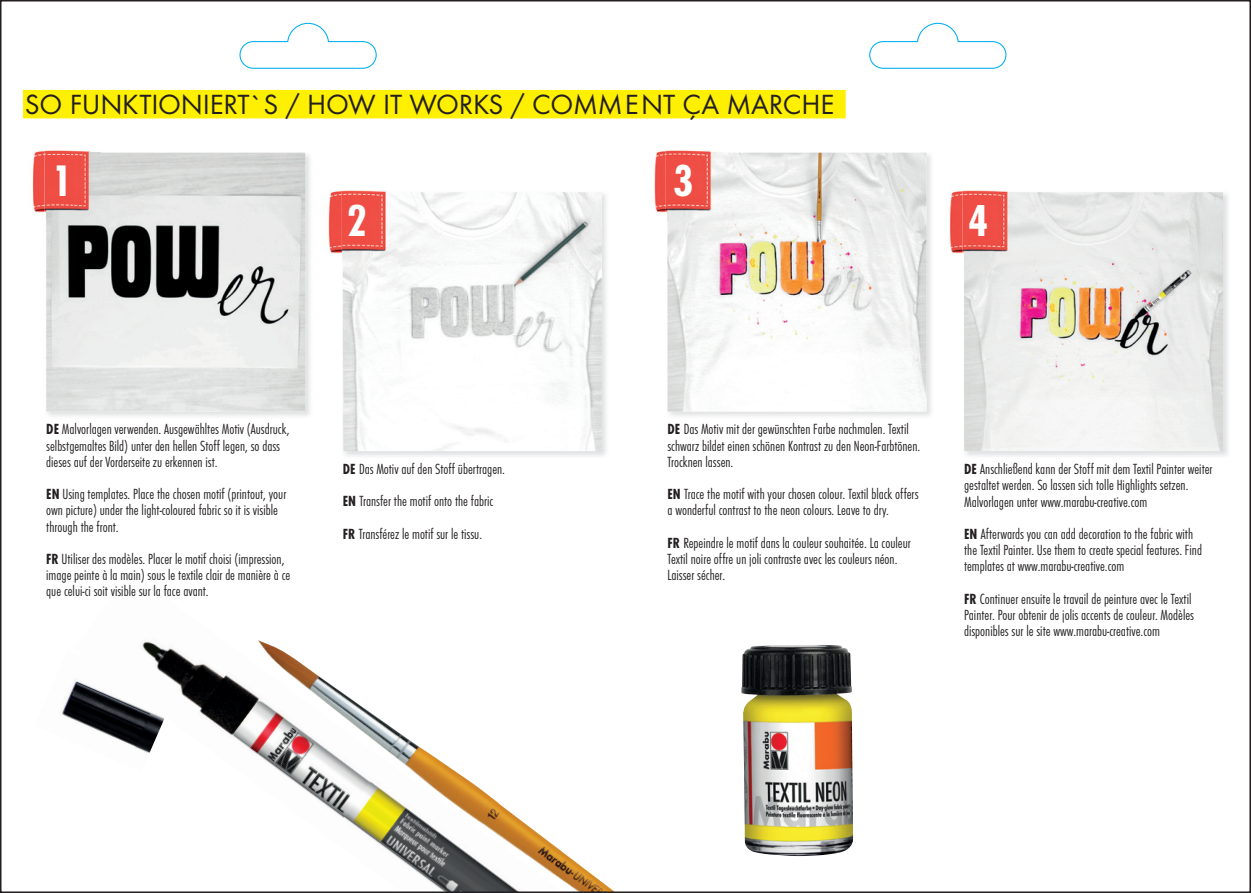
<style>
.page{position:relative;width:1251px;height:893px;background:#fff}
.page>*{position:absolute;margin:0;border:0;box-sizing:border-box;transform-origin:0 0}
.t1{font:700 41.1px "Futura ND Cn";color:#fff}
.t2{font:700 40.5px "Futura ND Cn";color:#fff}
.t3{font:25.5px "Futura ND";letter-spacing:-.01em;color:#231f20}
.t4{font:300 13.5px/16.2px "Futura ND Cn";color:#231f20}
.s1{font-weight:700}
</style>
<div class="page">
<img style="left:46px;top:153px;width:259px;height:258px">
<img style="left:344px;top:193px;width:262px;height:263px">
<img style="left:343px;top:192px;width:258px;height:259px">
<img style="left:667px;top:152px;width:264px;height:264px">
<img style="left:667px;top:153px;width:259px;height:258px">
<img style="left:965px;top:192px;width:263px;height:264px">
<img style="left:964px;top:192px;width:258px;height:259px">
<img style="left:142px;top:641px;width:115px;height:113px">
<img style="left:61px;top:650px;width:104px;height:104px">
<img style="left:86px;top:658px;width:88px;height:59px">
<img style="left:257px;top:640px;width:355px;height:250px">
<img style="left:741px;top:645px;width:111px;height:211px">
<img style="left:32px;top:150px;width:42px;height:63px">
<img style="left:45px;top:151px;width:56px;height:64px">
<img style="left:46px;top:153px;width:55px;height:67px">
<img style="left:328px;top:190px;width:44px;height:64px">
<img style="left:341px;top:191px;width:45px;height:70px">
<img style="left:343px;top:192px;width:54px;height:69px">
<img style="left:654px;top:150px;width:41px;height:63px">
<img style="left:665px;top:151px;width:57px;height:62px">
<img style="left:667px;top:153px;width:55px;height:67px">
<img style="left:949px;top:190px;width:44px;height:64px">
<img style="left:962px;top:191px;width:47px;height:63px">
<img style="left:963px;top:192px;width:55px;height:69px">
<div style="left:23px;top:90px;width:822px;height:28px;background:#fff001"></div>
<svg style="left:869px;top:22px;width:137px;height:47px"></svg>
<svg style="left:239px;top:22px;width:138px;height:47px"></svg>
<h3 class="t3" style="left:25px;top:88px;width:811px">SO FUNKTIONIERT`S / HOW IT WORKS / COMMENT ÇA MARCHE</h3>
<h2 class="t2" style="left:52px;top:154px;width:21px">1</h2>
<h1 class="t1" style="left:347px;top:194px;width:22px">2</h1>
<h1 class="t1" style="left:673px;top:154px;width:22px">3</h1>
<h1 class="t1" style="left:967px;top:194px;width:22px">4</h1>
<p class="t4" style="left:46px;top:422px;width:245px"><span class="s1">DE</span> Malvorlagen verwenden. Ausgewähltes Motiv (Ausdruck, selbstgemaltes Bild) unter den hellen Stoff legen, so dass dieses auf der Vorderseite zu erkennen ist.</p>
<p class="t4" style="left:46px;top:486px;width:242px"><span class="s1">EN</span> Using templates. Place the chosen motif (printout, your own picture) under the light-coloured fabric so it is visible through the front.</p>
<p class="t4" style="left:46px;top:551px;width:245px"><span class="s1">FR</span> Utiliser des modèles. Placer le motif choisi (impression, image peinte à la main) sous le textile clair de manière à ce que celui-ci soit visible sur la face avant.</p>
<p class="t4" style="left:343px;top:461px;width:164px"><span class="s1">DE</span> Das Motiv auf den Stoff übertragen.</p>
<p class="t4" style="left:343px;top:494px;width:152px"><span class="s1">EN</span> Transfer the motif onto the fabric</p>
<p class="t4" style="left:343px;top:526px;width:141px"><span class="s1">FR</span> Transférez le motif sur le tissu.</p>
<p class="t4" style="left:667px;top:422px;width:254px"><span class="s1">DE</span> Das Motiv mit der gewünschten Farbe nachmalen. Textil schwarz bildet einen schönen Kontrast zu den Neon-Farbtönen.<br>Trocknen lassen.</p>
<p class="t4" style="left:667px;top:486px;width:252px"><span class="s1">EN</span> Trace the motif with your chosen colour. Textil black offers a wonderful contrast to the neon colours. Leave to dry.</p>
<p class="t4" style="left:667px;top:535px;width:245px"><span class="s1">FR</span> Repeindre le motif dans la couleur souhaitée. La couleur<br>Textil noire offre un joli contraste avec les couleurs néon.<br>Laisser sécher.</p>
<p class="t4" style="left:963px;top:461px;width:250px"><span class="s1">DE</span> Anschließend kann der Stoff mit dem Textil Painter weiter gestaltet werden. So lassen sich tolle Highlights setzen.<br>Malvorlagen unter www.marabu-creative.com</p>
<p class="t4" style="left:963px;top:526px;width:239px"><span class="s1">EN</span> Afterwards you can add decoration to the fabric with the Textil Painter. Use them to create special features. Find templates at www.marabu-creative.com</p>
<p class="t4" style="left:963px;top:591px;width:231px"><span class="s1">FR</span> Continuer ensuite le travail de peinture avec le Textil<br>Painter. Pour obtenir de jolis accents de couleur. Modèles disponibles sur le site www.marabu-creative.com</p>
</div>
